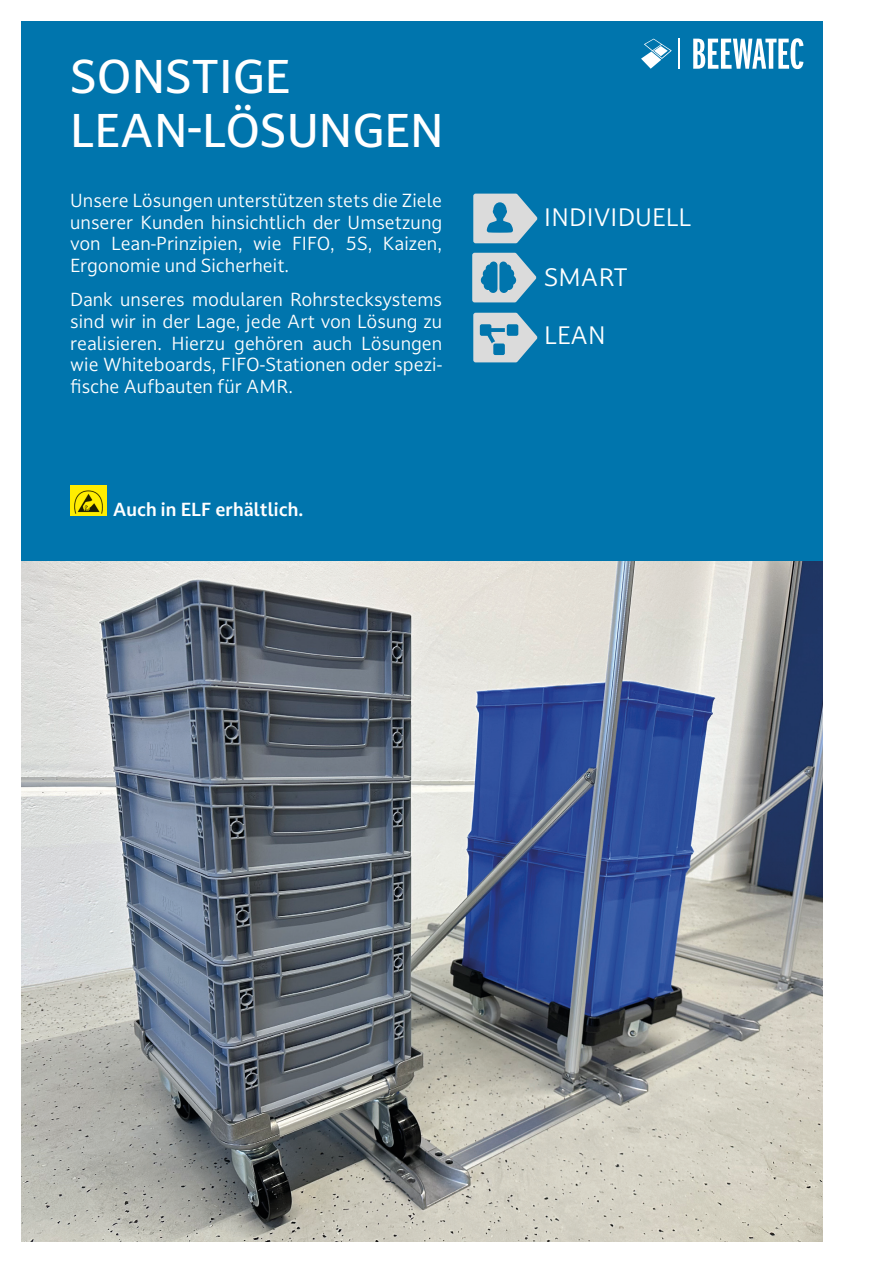
<style>
.page{position:relative;width:893px;height:1263px;background:#fff}
.page>*{position:absolute;margin:0;border:0;box-sizing:border-box;transform-origin:0 0}
.H1_weiß{font:500 45px/54px "Darkmode Darkmode On";color:#fff}
.t1{font:24px "Darkmode Darkmode On";color:#fff}
.Fließtext_weiß{font:18px/21.6px "Darkmode Darkmode On";color:#fff;text-align:justify}
.Fließtext_weiß-2{font:700 18px "Darkmode Darkmode On";color:#fff}
</style>
<div class="page">
<div style="left:21px;top:21px;width:802px;height:540px;background:#0075ad"></div>
<svg style="left:641px;top:39px;width:31px;height:30px"></svg>
<hr style="left:679px;top:39px;width:1px;height:30px;background:#fff">
<svg style="left:693px;top:38px;width:110px;height:31px"></svg>
<img style="left:21px;top:561px;width:802px;height:681px">
<img style="left:70px;top:486px;width:36px;height:30px">
<svg style="left:473px;top:194px;width:64px;height:49px"></svg>
<svg style="left:472px;top:253px;width:64px;height:49px"></svg>
<svg style="left:473px;top:313px;width:64px;height:49px"></svg>
<p class="H1_weiß" style="left:70px;top:48px;width:375px">SONSTIGE<br>LEAN-LÖSUNGEN</p>
<p class="Fließtext_weiß" style="left:70px;top:189px;width:374px">Unsere Lösungen unterstützen stets die Ziele unserer Kunden hinsichtlich der Umsetzung von Lean-Prinzipien, wie FIFO, 5S, Kaizen, Ergonomie und Sicherheit.</p>
<p class="Fließtext_weiß" style="left:70px;top:289px;width:374px">Dank unseres modularen Rohrstecksystems sind wir in der Lage, jede Art von Lösung zu realisieren. Hierzu gehören auch Lösungen wie Whiteboards, FIFO-Stationen oder spezi&shy;fische Aufbauten für AMR.</p>
<p class="Fließtext_weiß-2" style="left:113px;top:497px;width:192px">Auch in ELF erhältlich.</p>
<p class="t1" style="left:544px;top:201px;width:148px">INDIVIDUELL</p>
<p class="t1" style="left:544px;top:261px;width:85px">SMART</p>
<p class="t1" style="left:544px;top:319px;width:63px">LEAN</p>
</div>
